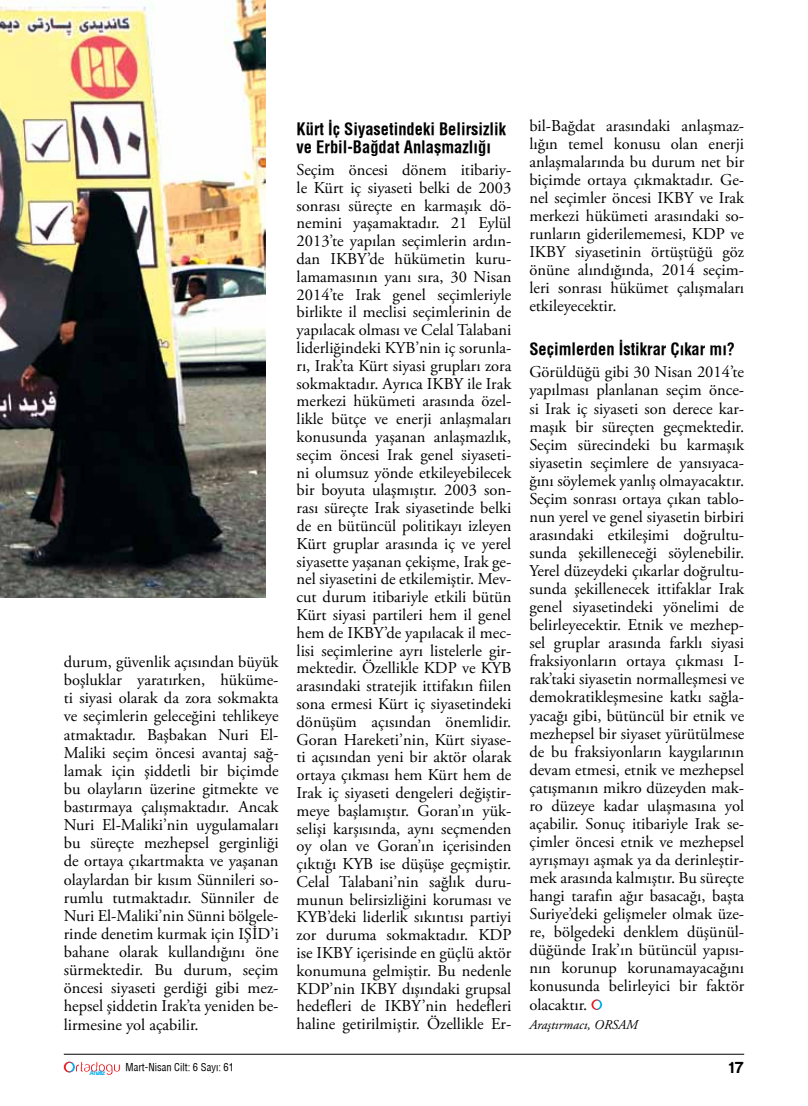
<style>
.page{position:relative;width:808px;height:1106px;background:#fff}
.page>*{position:absolute;margin:0;border:0;box-sizing:border-box;transform-origin:0 0}
.t1{font:16.5px/17.9px "Adobe Garamond Pro";color:#000;text-align:justify}
.t2{font:700 16.5px/17.9px "Helvetica Condens";color:#000}
.t3{font:16.5px "Harabara";color:#000}
.t4{font:italic 13.5px "Adobe Garamond Pro";color:#000}
.t5{font:10.5px "Helvetica Condensed";color:#000}
.t6{font:6.6px "Harabara";color:#00aeef}
</style>
<div class="page">
<hr style="left:64px;top:1054px;width:680px;height:1px;background:#000">
<svg style="left:64px;top:1061px;width:56px;height:14px"></svg>
<svg style="left:591px;top:999px;width:11px;height:10px"></svg>
<img style="left:0;top:0;width:265px;height:597px">
<p class="t1" style="left:64px;top:653px;width:216px">durum, güvenlik açısından büyük boşluklar yaratırken, hüküme&shy;ti siyasi olarak da zora sokmakta ve seçimlerin geleceğini tehlikeye atmaktadır. Başbakan Nuri El-Maliki seçim öncesi avantaj sağ&shy;lamak için şiddetli bir biçimde bu olayların üzerine gitmekte ve bastırmaya çalışmaktadır. Ancak Nuri El-Maliki’nin uygulamaları bu süreçte mezhepsel gerginliği de ortaya çıkartmakta ve yaşanan olaylardan bir kısım Sünnileri so&shy;rumlu tutmaktadır. Sünniler de Nuri El-Maliki’nin Sünni bölgele&shy;rinde denetim kurmak için IŞİD’i bahane olarak kullandığını öne sürmektedir. Bu durum, seçim öncesi siyaseti gerdiği gibi mez&shy;hepsel şiddetin Irak’ta yeniden be&shy;lirmesine yol açabilir.</p>
<p class="t2" style="left:297px;top:120px;width:211px">Kürt İç Siyasetindeki Belirsizlik ve Erbil-Bağdat Anlaşmazlığı</p>
<p class="t1" style="left:297px;top:161px;width:216px">Seçim öncesi dönem itibariy&shy;le Kürt iç siyaseti belki de 2003 sonrası süreçte en karmaşık dö&shy;nemini yaşamaktadır. 21 Eylül 2013’te yapılan seçimlerin ardın&shy;dan IKBY’de hükümetin kuru&shy;lamamasının yanı sıra, 30 Nisan 2014’te Irak genel seçimleriyle birlikte il meclisi seçimlerinin de yapılacak olması ve Celal Talabani liderliğindeki KYB’nin iç sorunla&shy;rı, Irak’ta Kürt siyasi grupları zora sokmaktadır. Ayrıca IKBY ile Irak merkezi hükümeti arasında özel&shy;likle bütçe ve enerji anlaşmaları konusunda yaşanan anlaşmazlık, seçim öncesi Irak genel siyaseti&shy;ni olumsuz yönde etkileyebilecek bir boyuta ulaşmıştır. 2003 son&shy;rası süreçte Irak siyasetinde belki de en bütüncül politikayı izleyen Kürt gruplar arasında iç ve yerel siyasette yaşanan çekişme, Irak ge&shy;nel siyasetini de etkilemiştir. Mev&shy;cut durum itibariyle etkili bütün Kürt siyasi partileri hem il genel hem de IKBY’de yapılacak il mec&shy;lisi seçimlerine ayrı listelerle gir&shy;mektedir. Özellikle KDP ve KYB arasındaki stratejik ittifakın fiilen sona ermesi Kürt iç siyasetindeki dönüşüm açısından önemlidir.<br>Goran Hareketi’nin, Kürt siyase&shy;ti açısından yeni bir aktör olarak ortaya çıkması hem Kürt hem de Irak iç siyaseti dengeleri değiştir&shy;meye başlamıştır. Goran’ın yük&shy;selişi karşısında, aynı seçmenden oy olan ve Goran’ın içerisinden çıktığı KYB ise düşüşe geçmiştir.<br>Celal Talabani’nin sağlık duru&shy;munun belirsizliğini koruması ve KYB’deki liderlik sıkıntısı partiyi zor duruma sokmaktadır. KDP ise IKBY içerisinde en güçlü aktör konumuna gelmiştir. Bu nedenle KDP’nin IKBY dışındaki grupsal hedefleri de IKBY’nin hedefleri haline getirilmiştir. Özellikle Er-</p>
<p class="t1" style="left:529px;top:117px;width:216px">bil-Bağdat arasındaki anlaşmaz&shy;lığın temel konusu olan enerji anlaşmalarında bu durum net bir biçimde ortaya çıkmaktadır. Ge&shy;nel seçimler öncesi IKBY ve Irak merkezi hükümeti arasındaki so&shy;runların giderilememesi, KDP ve IKBY siyasetinin örtüştüğü göz önüne alındığında, 2014 seçim&shy;leri sonrası hükümet çalışmaları etkileyecektir.</p>
<p class="t2" style="left:529px;top:340px;width:207px">Seçimlerden İstikrar Çıkar mı?</p>
<p class="t1" style="left:529px;top:364px;width:216px">Görüldüğü gibi 30 Nisan 2014’te yapılması planlanan seçim önce&shy;si Irak iç siyaseti son derece kar&shy;maşık bir süreçten geçmektedir.<br>Seçim sürecindeki bu karmaşık siyasetin seçimlere de yansıyaca&shy;ğını söylemek yanlış olmayacaktır.<br>Seçim sonrası ortaya çıkan tablo&shy;nun yerel ve genel siyasetin birbiri arasındaki etkileşimi doğrultu&shy;sunda şekilleneceği söylenebilir.<br>Yerel düzeydeki çıkarlar doğrultu&shy;sunda şekillenecek ittifaklar Irak genel siyasetindeki yönelimi de belirleyecektir. Etnik ve mezhep&shy;sel gruplar arasında farklı siyasi fraksiyonların ortaya çıkması I&shy;rak’taki siyasetin normalleşmesi ve demokratikleşmesine katkı sağla&shy;yacağı gibi, bütüncül bir etnik ve mezhepsel bir siyaset yürütülmese de bu fraksiyonların kaygılarının devam etmesi, etnik ve mezhepsel çatışmanın mikro düzeyden mak&shy;ro düzeye kadar ulaşmasına yol açabilir. Sonuç itibariyle Irak se&shy;çimler öncesi etnik ve mezhepsel ayrışmayı aşmak ya da derinleştir&shy;mek arasında kalmıştır. Bu süreçte hangi tarafın ağır basacağı, başta Suriye’deki gelişmeler olmak üze&shy;re, bölgedeki denklem düşünül&shy;düğünde Irak’ın bütüncül yapısı&shy;nın korunup korunamayacağını konusunda belirleyici bir faktör olacaktır.</p>
<p class="t4" style="left:529px;top:1017px;width:110px">Araştırmacı, ORSAM</p>
<p class="t6" style="left:89px;top:1069px;width:18px">Analiz</p>
<p class="t5" style="left:126px;top:1060px;width:110px">Mart-Nisan Cilt: 6 Sayı: 61</p>
<p class="t3" style="left:729px;top:1059px;width:17px">17</p>
</div>
